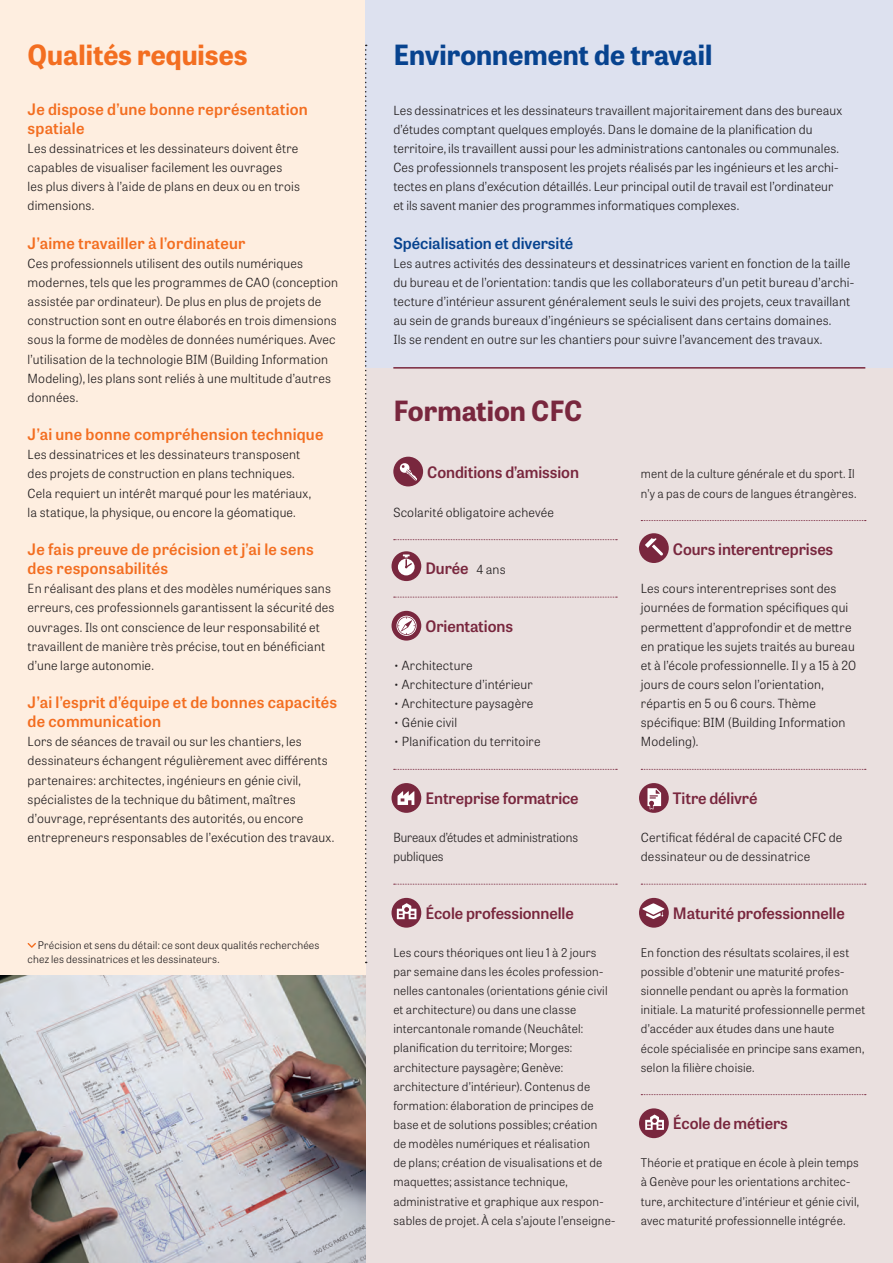
<style>
.page{position:relative;width:893px;height:1263px;background:#fff}
.page>*{position:absolute;margin:0;border:0;box-sizing:border-box;transform-origin:0 0}
.t1{font:700 27.75px "Tablet Gothic";color:#07438f}
.t2{font:700 27.75px "Tablet Gothic";color:#f36e21}
.t3{font:700 27.75px "Tablet Gothic";color:#79273e}
.t4{font:600 15.75px/19.2px "Tablet Gothic";letter-spacing:.015em;color:#f36e21}
.t5{font:600 15.75px "Tablet Gothic";letter-spacing:-.005em;color:#79273e}
.t6{font:600 15.75px "Tablet Gothic";color:#07438f}
.t7{font:300 12.6px/19.2px "Tablet Gothic";letter-spacing:.015em;color:#231f20}
.t8{font:300 12.6px/19.2px "Tablet Gothic";letter-spacing:.015em;color:#231f20;scale:.96 1}
.t9{font:300 12px/19.2px "Tablet Gothic";letter-spacing:.015em;color:#231f20}
.t10{font:300 10.5px/14.4px "Tablet Gothic";letter-spacing:.015em;color:#231f20}
.s1{font-weight:300;font-size:12.6px;color:#231f20}
</style>
<div class="page">
<div style="left:366px;top:368px;width:527px;height:895px;background:#eae0df"></div>
<div style="left:0;top:0;width:366px;height:1263px;background:#feeee0"></div>
<div style="left:366px;top:0;width:527px;height:368px;background:#dde1ef"></div>
<svg style="left:28px;top:943px;width:8px;height:5px"></svg>
<svg style="left:365px;top:45px;width:2px;height:918px"></svg>
<img style="left:0;top:976px;width:366px;height:287px">
<hr style="left:393px;top:367px;width:472px;height:2px;background:#79273e">
<svg style="left:641px;top:520px;width:225px;height:1px"></svg>
<svg style="left:641px;top:769px;width:225px;height:1px"></svg>
<svg style="left:641px;top:884px;width:225px;height:1px"></svg>
<svg style="left:641px;top:1094px;width:225px;height:1px"></svg>
<div style="left:639px;top:533px;width:30px;height:30px;background:#79273e;border-radius:50%"></div>
<svg style="left:645px;top:538px;width:18px;height:18px"></svg>
<div style="left:639px;top:783px;width:30px;height:30px;background:#79273e;border-radius:50%"></div>
<svg style="left:647px;top:788px;width:14px;height:22px"></svg>
<div style="left:639px;top:898px;width:30px;height:30px;background:#79273e;border-radius:50%"></div>
<svg style="left:642px;top:903px;width:23px;height:16px"></svg>
<div style="left:639px;top:1108px;width:30px;height:30px;background:#79273e;border-radius:50%"></div>
<svg style="left:645px;top:1114px;width:19px;height:16px"></svg>
<svg style="left:394px;top:539px;width:223px;height:1px"></svg>
<svg style="left:394px;top:597px;width:223px;height:1px"></svg>
<svg style="left:394px;top:769px;width:223px;height:1px"></svg>
<svg style="left:394px;top:884px;width:223px;height:1px"></svg>
<div style="left:393px;top:457px;width:30px;height:29px;background:#79273e;border-radius:50%"></div>
<svg style="left:399px;top:463px;width:18px;height:17px"></svg>
<div style="left:391px;top:551px;width:30px;height:30px;background:#79273e;border-radius:50%"></div>
<svg style="left:398px;top:554px;width:17px;height:21px"></svg>
<svg style="left:391px;top:611px;width:30px;height:30px"></svg>
<svg style="left:396px;top:616px;width:21px;height:20px"></svg>
<div style="left:391px;top:783px;width:30px;height:30px;background:#79273e;border-radius:50%"></div>
<svg style="left:398px;top:791px;width:16px;height:14px"></svg>
<svg style="left:391px;top:898px;width:30px;height:30px"></svg>
<svg style="left:397px;top:903px;width:19px;height:16px"></svg>
<h1 class="t2" style="left:28px;top:36px;width:221px">Qualités requises</h1>
<p class="t4" style="left:28px;top:99px;width:282px">Je dispose d’une bonne représentation spatiale</p>
<p class="t7" style="left:28px;top:138px;width:274px">Les dessinatrices et les dessinateurs doivent être capables de visualiser facilement les ouvrages les plus divers à l’aide de plans en deux ou en trois dimensions.</p>
<p class="t4" style="left:28px;top:233px;width:219px">J’aime travailler à l’ordinateur</p>
<p class="t7" style="left:28px;top:253px;width:312px">Ces professionnels utilisent des outils numériques modernes, tels que les programmes de CAO (conception assistée par ordinateur). De plus en plus de projets de construction sont en outre élaborés en trois dimensions sous la forme de modèles de données numériques. Avec l’utilisation de la technologie BIM (Building Information Modeling), les plans sont reliés à une multitude d’autres données.</p>
<p class="t4" style="left:28px;top:424px;width:297px">J’ai une bonne compréhension technique</p>
<p class="t7" style="left:28px;top:445px;width:285px">Les dessinatrices et les dessinateurs transposent des projets de construction en plans techniques.<br>Cela requiert un intérêt marqué pour les matériaux, la statique, la physique, ou encore la géomatique.</p>
<p class="t4" style="left:28px;top:539px;width:288px">Je fais preuve de précision et j’ai le sens des responsabilités</p>
<p class="t7" style="left:28px;top:579px;width:308px">En réalisant des plans et des modèles numériques sans erreurs, ces professionnels garantissent la sécurité des ouvrages. Ils ont conscience de leur responsabilité et travaillent de manière très précise, tout en bénéficiant d’une large autonomie.</p>
<p class="t4" style="left:28px;top:692px;width:311px">J’ai l’esprit d’équipe et de bonnes capacités de communication</p>
<p class="t7" style="left:28px;top:732px;width:308px">Lors de séances de travail ou sur les chantiers, les dessinateurs échangent régulièrement avec différents partenaires: architectes, ingénieurs en génie civil, spécialistes de la technique du bâtiment, maîtres d’ouvrage, représentants des autorités, ou encore entrepreneurs responsables de l’exécution des travaux.</p>
<p class="t10" style="left:28px;top:937px;width:293px;text-indent:10px">Précision et sens du détail: ce sont deux qualités recherchées chez les dessinatrices et les dessinateurs.</p>
<h1 class="t1" style="left:393px;top:36px;width:321px">Environnement de travail</h1>
<p class="t7" style="left:393px;top:100px;width:450px">Les dessinatrices et les dessinateurs travaillent majoritairement dans des bureaux d’études comptant quelques employés. Dans le domaine de la planification du territoire, ils travaillent aussi pour les administrations cantonales ou communales.<br>Ces professionnels transposent les projets réalisés par les ingénieurs et les archi&shy;tectes en plans d’exécution détaillés. Leur principal outil de travail est l’ordinateur et ils savent manier des programmes informatiques complexes.</p>
<p class="t6" style="left:393px;top:232px;width:182px">Spécialisation et diversité</p>
<p class="t7" style="left:393px;top:253px;width:462px">Les autres activités des dessinateurs et dessinatrices varient en fonction de la taille du bureau et de l’orientation: tandis que les collaborateurs d’un petit bureau d’archi&shy;tecture d’intérieur assurent généralement seuls le suivi des projets, ceux travaillant au sein de grands bureaux d’ingénieurs se spécialisent dans certains domaines.<br>Ils se rendent en outre sur les chantiers pour suivre l’avancement des travaux.</p>
<h1 class="t3" style="left:393px;top:391px;width:190px">Formation CFC</h1>
<p class="t5" style="left:427px;top:462px;width:153px">Conditions d’amission</p>
<p class="t7" style="left:393px;top:502px;width:162px">Scolarité obligatoire achevée</p>
<p class="t5" style="left:425px;top:557px;width:82px">Durée <span class="s1">4 ans</span></p>
<p class="t5" style="left:425px;top:615px;width:89px">Orientations</p>
<p class="t7" style="left:393px;top:655px;width:81px">• Architecture</p>
<p class="t7" style="left:393px;top:674px;width:141px">• Architecture d’intérieur</p>
<p class="t7" style="left:393px;top:693px;width:142px">• Architecture paysagère</p>
<p class="t7" style="left:393px;top:712px;width:65px">• Génie civil</p>
<p class="t7" style="left:393px;top:732px;width:149px">• Planification du territoire</p>
<p class="t5" style="left:425px;top:787px;width:155px">Entreprise formatrice</p>
<p class="t8" style="left:393px;top:827px;width:194px">Bureaux d’études et administrations publiques</p>
<p class="t5" style="left:425px;top:902px;width:150px">École professionnelle</p>
<p class="t9" style="left:393px;top:942px;width:224px">Les cours théoriques ont lieu 1 à 2 jours par semaine dans les écoles profession&shy;nelles cantonales (orientations génie civil et architecture) ou dans une classe intercantonale romande (Neuchâtel: planification du territoire; Morges: architecture paysagère; Genève: architecture d’intérieur). Contenus de formation: élaboration de principes de base et de solutions possibles; création<br>de modèles numériques et réalisation<br>de plans; création de visualisations et de maquettes; assistance technique, administrative et graphique aux respon&shy;sables de projet. À cela s’ajoute l’enseigne-</p>
<p class="t9" style="left:641px;top:464px;width:217px">ment de la culture générale et du sport. Il n’y a pas de cours de langues étrangères.</p>
<p class="t5" style="left:673px;top:538px;width:162px">Cours interentreprises</p>
<p class="t7" style="left:641px;top:579px;width:217px">Les cours interentreprises sont des journées de formation spécifiques qui permettent d’approfondir et de mettre en pratique les sujets traités au bureau et à l’école professionnelle. Il y a 15 à 20 jours de cours selon l’orientation, répartis en 5 ou 6 cours. Thème spécifique: BIM (Building Information Modeling).</p>
<p class="t5" style="left:673px;top:787px;width:86px">Titre délivré</p>
<p class="t7" style="left:641px;top:827px;width:203px">Certificat fédéral de capacité CFC de dessinateur ou de dessinatrice</p>
<p class="t5" style="left:673px;top:902px;width:173px">Maturité professionnelle</p>
<p class="t9" style="left:641px;top:942px;width:226px">En fonction des résultats scolaires, il est possible d’obtenir une maturité profes&shy;sionnelle pendant ou après la formation initiale. La maturité professionnelle permet d’accéder aux études dans une haute école spécialisée en principe sans examen, selon la filière choisie.</p>
<p class="t5" style="left:673px;top:1112px;width:116px">École de métiers</p>
<p class="t9" style="left:641px;top:1153px;width:220px">Théorie et pratique en école à plein temps à Genève pour les orientations architec&shy;ture, architecture d’intérieur et génie civil, avec maturité professionnelle intégrée.</p>
</div>
